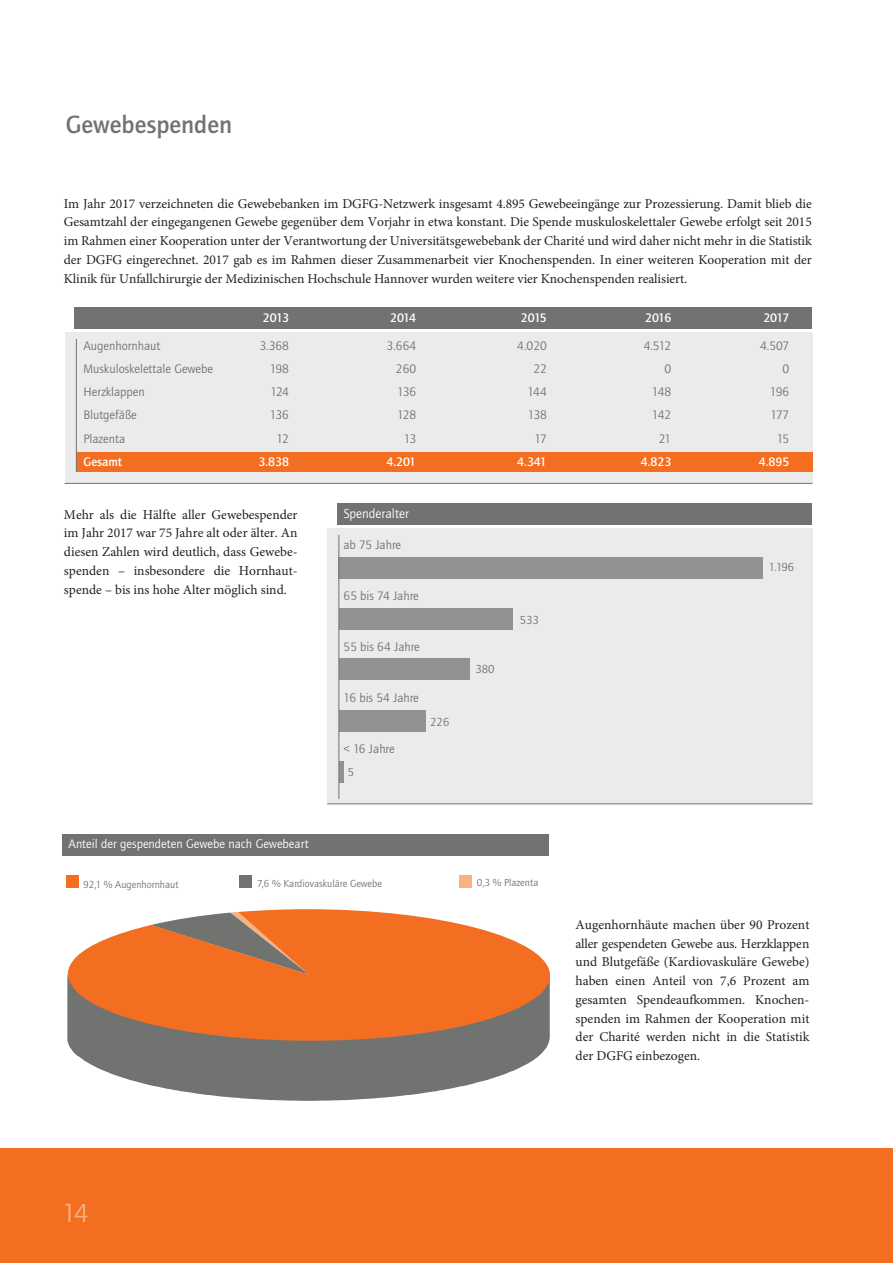
<style>
.page{position:relative;width:893px;height:1263px;background:#fff}
.page>*{position:absolute;margin:0;border:0;box-sizing:border-box;transform-origin:0 0}
.t1{font:27px "ITC Quay Sans";color:#f9b281}
.t2{font:500 25.5px "ITC Quay Sans";color:#717371}
.t3{font:13.5px/18.8px "Minion Pro";color:#231f20;text-align:justify}
.t4{font:13.5px "ITC Quay Sans";color:#fff}
.t5{font:12.75px "ITC Quay Sans";color:#717371}
.t6{font:500 12.75px "ITC Quay Sans";color:#fff}
.t7{font:12.75px "ITC Quay Sans";color:#fff}
.t8{font:12px "ITC Quay Sans";color:#717371}
.t9{font:10.5px "ITC Quay Sans";color:#717371}
</style>
<div class="page">
<div style="left:0;top:1148px;width:893px;height:115px;background:#f36e21"></div>
<div style="left:327px;top:528px;width:485px;height:276px;background:#eaebea"></div>
<div style="left:337px;top:503px;width:475px;height:21px;background:#717371"></div>
<hr style="left:327px;top:803px;width:485px;height:1px;background:#717371">
<div style="left:339px;top:557px;width:424px;height:21px;background:#939291"></div>
<div style="left:339px;top:609px;width:173px;height:21px;background:#939291"></div>
<div style="left:339px;top:659px;width:131px;height:21px;background:#939291"></div>
<div style="left:339px;top:710px;width:86px;height:21px;background:#939291"></div>
<svg style="left:339px;top:762px;width:4px;height:21px"></svg>
<div style="left:65px;top:333px;width:747px;height:150px;background:#eaebea"></div>
<div style="left:75px;top:307px;width:737px;height:22px;background:#717371"></div>
<hr style="left:65px;top:483px;width:747px;height:1px;background:#717371">
<div style="left:76px;top:452px;width:736px;height:19px;background:#f36e21"></div>
<svg style="left:70px;top:1048px;width:8px;height:8px"></svg>
<svg style="left:78px;top:1048px;width:468px;height:53px;fill:#717371"></svg>
<svg style="left:67px;top:909px;width:483px;height:139px;background:#da7e48"></svg>
<div style="left:66px;top:875px;width:13px;height:13px;background:#f36e21"></div>
<div style="left:459px;top:875px;width:13px;height:13px;background:#f9b281"></div>
<div style="left:239px;top:875px;width:13px;height:13px;background:#717371"></div>
<div style="left:62px;top:834px;width:486px;height:21px;background:#717371"></div>
<hr style="left:338px;top:535px;width:1px;height:264px;background:#717371">
<hr style="left:76px;top:339px;width:1px;height:132px;background:#717371">
<h2 class="t2" style="left:66px;top:109px;width:168px">Gewebespenden</h2>
<p class="t3" style="left:64px;top:195px;width:750px">Im Jahr 2017 verzeichneten die Gewebebanken im DGFG-Netzwerk insgesamt 4.895 Gewebeeingänge zur Prozessierung. Damit blieb die Gesamtzahl der eingegangenen Gewebe gegenüber dem Vorjahr in etwa konstant. Die Spende muskuloskelettaler Gewebe erfolgt seit 2015 im Rahmen einer Kooperation unter der Verantwortung der Universitätsgewebebank der Charité und wird daher nicht mehr in die Statistik der DGFG eingerechnet. 2017 gab es im Rahmen dieser Zusammenarbeit vier Knochenspenden. In einer weiteren Kooperation mit der Klinik für Unfallchirurgie der Medizinischen Hochschule Hannover wurden weitere vier Knochenspenden realisiert.</p>
<p class="t6" style="left:263px;top:310px;width:28px">2013</p>
<p class="t6" style="left:390px;top:310px;width:28px">2014</p>
<p class="t6" style="left:521px;top:310px;width:28px">2015</p>
<p class="t6" style="left:645px;top:310px;width:28px">2016</p>
<p class="t6" style="left:763px;top:310px;width:28px">2017</p>
<p class="t5" style="left:83px;top:338px;width:78px">Augenhornhaut</p>
<p class="t5" style="left:259px;top:338px;width:31px">3.368</p>
<p class="t5" style="left:387px;top:338px;width:31px">3.664</p>
<p class="t5" style="left:517px;top:338px;width:31px">4.020</p>
<p class="t5" style="left:644px;top:338px;width:29px">4.512</p>
<p class="t5" style="left:760px;top:338px;width:31px">4.507</p>
<p class="t5" style="left:83px;top:361px;width:131px">Muskuloskelettale Gewebe</p>
<p class="t5" style="left:270px;top:361px;width:21px">198</p>
<p class="t5" style="left:396px;top:361px;width:22px">260</p>
<p class="t5" style="left:533px;top:361px;width:15px">22</p>
<p class="t5" style="left:665px;top:361px;width:8px">0</p>
<p class="t5" style="left:782px;top:361px;width:8px">0</p>
<p class="t5" style="left:83px;top:384px;width:63px">Herzklappen</p>
<p class="t5" style="left:271px;top:384px;width:20px">124</p>
<p class="t5" style="left:397px;top:384px;width:21px">136</p>
<p class="t5" style="left:527px;top:384px;width:21px">144</p>
<p class="t5" style="left:652px;top:384px;width:21px">148</p>
<p class="t5" style="left:770px;top:384px;width:21px">196</p>
<p class="t5" style="left:83px;top:408px;width:55px">Blutgefäße</p>
<p class="t5" style="left:270px;top:408px;width:21px">136</p>
<p class="t5" style="left:397px;top:408px;width:21px">128</p>
<p class="t5" style="left:528px;top:408px;width:21px">138</p>
<p class="t5" style="left:652px;top:408px;width:21px">142</p>
<p class="t5" style="left:770px;top:408px;width:20px">177</p>
<p class="t5" style="left:83px;top:431px;width:43px">Plazenta</p>
<p class="t5" style="left:277px;top:431px;width:14px">12</p>
<p class="t5" style="left:404px;top:431px;width:14px">13</p>
<p class="t5" style="left:535px;top:431px;width:14px">17</p>
<p class="t5" style="left:659px;top:431px;width:14px">21</p>
<p class="t5" style="left:777px;top:431px;width:14px">15</p>
<p class="t6" style="left:83px;top:454px;width:40px">Gesamt</p>
<p class="t6" style="left:258px;top:454px;width:32px">3.838</p>
<p class="t6" style="left:386px;top:454px;width:31px">4.201</p>
<p class="t6" style="left:517px;top:454px;width:31px">4.341</p>
<p class="t6" style="left:641px;top:454px;width:32px">4.823</p>
<p class="t6" style="left:759px;top:454px;width:32px">4.895</p>
<p class="t3" style="left:64px;top:506px;width:235px">Mehr als die Hälfte aller Gewebespender im Jahr 2017 war 75 Jahre alt oder älter. An diesen Zahlen wird deutlich, dass Gewebe&shy;spenden – insbesondere die Hornhaut&shy;spende – bis ins hohe Alter möglich sind.</p>
<p class="t7" style="left:69px;top:836px;width:241px">Anteil der gespendeten Gewebe nach Gewebeart</p>
<p class="t4" style="left:344px;top:505px;width:67px">Spenderalter</p>
<p class="t5" style="left:344px;top:537px;width:59px">ab 75 Jahre</p>
<p class="t5" style="left:344px;top:588px;width:77px">65 bis 74 Jahre</p>
<p class="t5" style="left:344px;top:639px;width:78px">55 bis 64 Jahre</p>
<p class="t5" style="left:344px;top:690px;width:77px">16 bis 54 Jahre</p>
<p class="t5" style="left:344px;top:741px;width:53px">&lt; 16 Jahre</p>
<p class="t8" style="left:348px;top:764px;width:8px">5</p>
<p class="t8" style="left:430px;top:714px;width:21px">226</p>
<p class="t8" style="left:475px;top:662px;width:21px">380</p>
<p class="t8" style="left:520px;top:613px;width:21px">533</p>
<p class="t9" style="left:83px;top:878px;width:97px">92,1 % Augenhornhaut</p>
<p class="t9" style="left:257px;top:877px;width:126px">7,6 % Kardiovaskuläre Gewebe</p>
<p class="t9" style="left:477px;top:877px;width:63px">0,3 % Plazenta</p>
<p class="t8" style="left:769px;top:560px;width:27px">1.196</p>
<p class="t3" style="left:576px;top:916px;width:235px">Augenhornhäute machen über 90 Prozent aller gespendeten Gewebe aus. Herzklappen und Blutgefäße (Kardiovaskuläre Gewebe) haben einen Anteil von 7,6 Prozent am gesamten Spendeaufkommen. Knochen&shy;spenden im Rahmen der Kooperation mit der Charité werden nicht in die Statistik der DGFG einbezogen.</p>
<h1 class="t1" style="left:62px;top:1196px;width:28px">14</h1>
</div>
